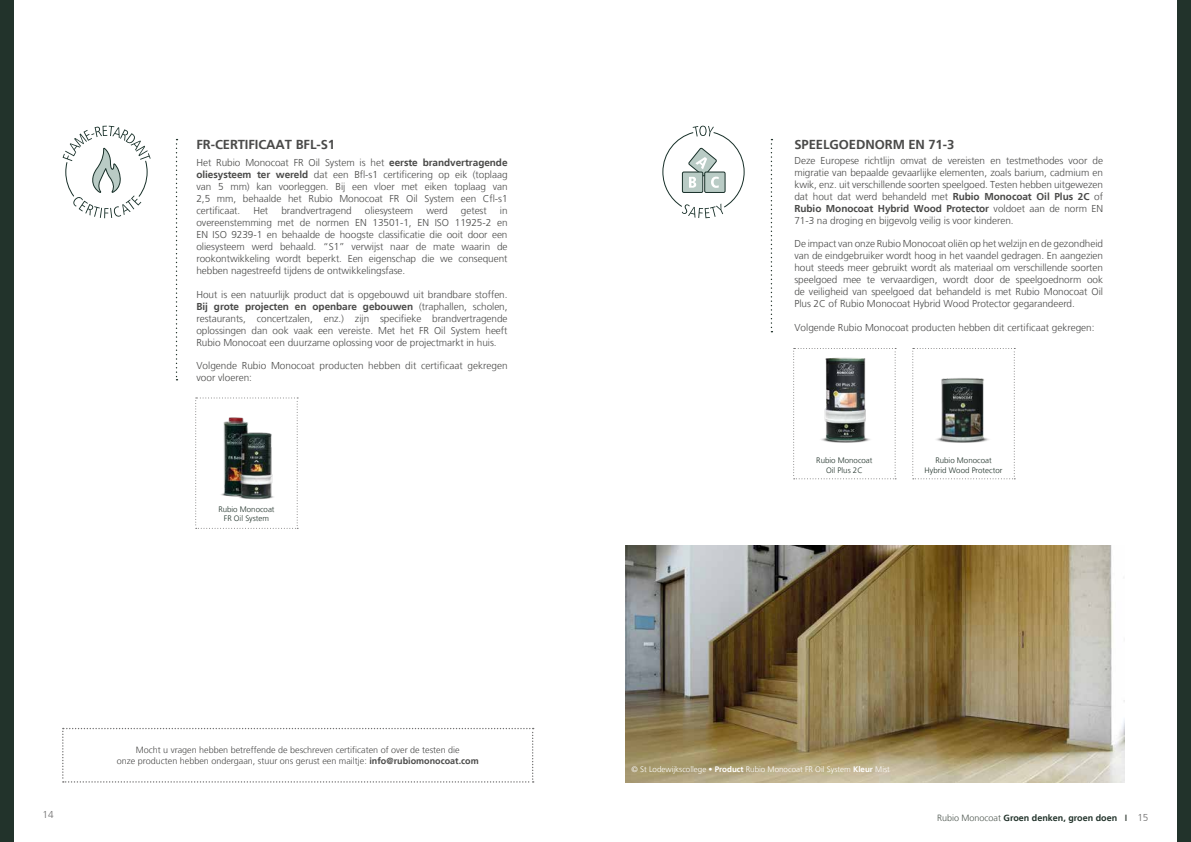
<style>
.page{position:relative;width:1191px;height:842px;background:#fff}
.page>*{position:absolute;margin:0;border:0;box-sizing:border-box;transform-origin:0 0}
.t1{font:700 13px "Frutiger LT";letter-spacing:-.005em;color:#4a4a49}
.t2{font:300 10px/12px "Frutiger LT";letter-spacing:-.005em;color:#4a4a49;text-align:justify}
.t3{font:300 10px "Frutiger LT";color:#706f6f}
.t4{font:300 9px/10.8px "Frutiger LT";color:#4a4a49;text-align:center}
.t5{font:700 9px "Frutiger LT";color:#22332b}
.t6{font:300 8px "Frutiger LT";color:#fff}
.t7{font:300 7.9px/9.5px "Frutiger LT";color:#22332b;text-align:center}
.s1{font-weight:700}
.s2{font-family:"Frutiger LT Std";font-weight:700;font-stretch:condensed}
.s3{font-weight:300;color:#4d564f}
.s4{color:#4d564f}
.s5{font-weight:300;font-size:10px;color:#706f6f}
</style>
<div class="page">
<div style="left:0;top:0;width:14px;height:842px;background:#22332b"></div>
<div style="left:1176px;top:0;width:15px;height:842px;background:#22332b"></div>
<img style="left:626px;top:545px;width:499px;height:237px">
<svg style="left:662px;top:126px;width:82px;height:92px"></svg>
<svg style="left:63px;top:126px;width:88px;height:92px"></svg>
<svg style="left:62px;top:728px;width:471px;height:55px"></svg>
<svg style="left:195px;top:397px;width:103px;height:132px"></svg>
<svg style="left:176px;top:139px;width:1px;height:241px"></svg>
<svg style="left:793px;top:348px;width:103px;height:131px"></svg>
<svg style="left:912px;top:348px;width:103px;height:131px"></svg>
<svg style="left:770px;top:139px;width:2px;height:193px"></svg>
<h1 class="t1" style="left:196px;top:136px;width:140px">FR-CERTIFICAAT BFL-S1</h1>
<p class="t2" style="left:196px;top:157px;width:313px">Het Rubio Monocoat FR Oil System is het <span class="s1">eerste brandvertragende oliesysteem ter wereld</span> dat een Bfl-s1 certificering op eik (toplaag van 5 mm) kan voorleggen. Bij een vloer met eiken toplaag van 2,5 mm, behaalde het Rubio Monocoat FR Oil System een Cfl-s1 certificaat.</p>
<p class="t2" style="left:253px;top:205px;width:16px">Het</p>
<p class="t2" style="left:281px;top:205px;width:72px">brandvertragend</p>
<p class="t2" style="left:365px;top:205px;width:50px">oliesysteem</p>
<p class="t2" style="left:426px;top:205px;width:23px">werd</p>
<p class="t2" style="left:461px;top:205px;width:27px">getest</p>
<p class="t2" style="left:196px;top:205px;width:313px;text-indent:303px">in overeenstemming met de normen EN 13501-1, EN ISO 11925-2 en EN ISO 9239-1 en behaalde de hoogste classificatie die ooit door een oliesysteem werd behaald. “S1” verwijst naar de mate waarin de rookontwikkeling wordt beperkt. Een eigenschap die we consequent hebben nagestreefd tijdens de ontwikkelingsfase.</p>
<p class="t2" style="left:196px;top:288px;width:313px">Hout is een natuurlijk product dat is opgebouwd uit brandbare stoffen.<br><span class="s1">Bij grote projecten en openbare gebouwen</span> (traphallen, scholen, restaurants, concertzalen, enz.) zijn specifieke brandvertragende oplossingen dan ook vaak een vereiste. Met het FR Oil System heeft Rubio Monocoat een duurzame oplossing voor de projectmarkt in huis.</p>
<p class="t2" style="left:196px;top:360px;width:313px">Volgende Rubio Monocoat producten hebben dit certificaat gekregen voor vloeren:</p>
<p class="t7" style="left:218px;top:504px;width:58px">Rubio Monocoat<br>FR Oil System</p>
<p class="t3" style="left:43px;top:809px;width:13px">14</p>
<p class="t4" style="left:117px;top:745px;width:363px">Mocht u vragen hebben betreffende de beschreven certificaten of over de testen die<br>onze producten hebben ondergaan, stuur ons gerust een mailtje: <span class="s1">info@rubiomonocoat.com</span></p>
<h1 class="t1" style="left:794px;top:137px;width:161px">SPEELGOEDNORM EN 71-3</h1>
<p class="t2" style="left:794px;top:155px;width:310px">Deze Europese richtlijn omvat de vereisten en testmethodes voor de migratie van bepaalde gevaarlijke elementen, zoals barium, cadmium en kwik, enz. uit verschillende soorten speelgoed. Testen hebben uitgewezen dat hout dat werd behandeld met <span class="s1">Rubio Monocoat Oil Plus 2C</span> of <span class="s1">Rubio Monocoat Hybrid Wood Protector</span> voldoet aan de norm EN 71-3 na droging en bijgevolg veilig is voor kinderen.</p>
<p class="t2" style="left:794px;top:238px;width:310px">De impact van onze Rubio Monocoat oliën op het welzijn en de gezondheid van de eindgebruiker wordt hoog in het vaandel gedragen. En aangezien hout steeds meer gebruikt wordt als materiaal om verschillende soorten speelgoed mee te vervaardigen, wordt door de speelgoednorm ook de veiligheid van speelgoed dat behandeld is met Rubio Monocoat Oil Plus 2C of Rubio Monocoat Hybrid Wood Protector gegarandeerd.</p>
<p class="t2" style="left:794px;top:321px;width:302px">Volgende Rubio Monocoat producten hebben dit certificaat gekregen:</p>
<p class="t7" style="left:816px;top:456px;width:58px">Rubio Monocoat<br>Oil Plus 2C</p>
<p class="t7" style="left:924px;top:456px;width:79px">Rubio Monocoat<br>Hybrid Wood Protector</p>
<p class="t6" style="left:631px;top:764px;width:260px">© St Lodewijkscollege <span class="s2">•</span> <span class="s1">Product</span> Rubio Monocoat FR Oil System <span class="s1">Kleur</span> Mist</p>
<p class="t5" style="left:937px;top:813px;width:213px"><span class="s3">Rubio Monocoat</span> Groen denken, groen doen <span class="s4">I</span> <span class="s5">15</span></p>
</div>
